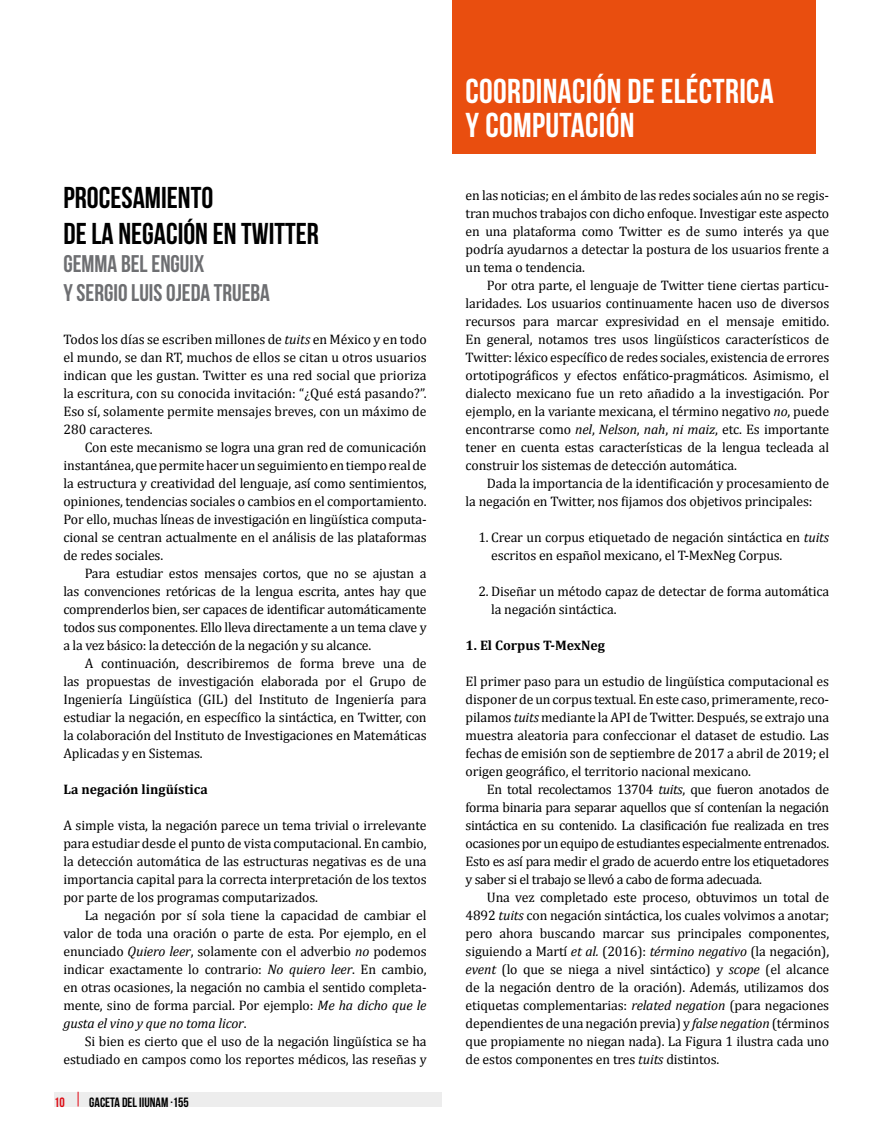
<style>
.page{position:relative;width:893px;height:1147px;background:#fff}
.page>*{position:absolute;margin:0;border:0;box-sizing:border-box;transform-origin:0 0}
.t1{font:700 34.5px/34.5px "Bebas Neue";letter-spacing:.01em;color:#fff}
.t2{font:700 30px/36px "Bebas Neue";color:#000}
.t3{font:700 24px/28.8px "Bebas Neue";color:#6e6f72}
.t4{font:13.8px/18px "Cambria";letter-spacing:-.01em;color:#000;text-align:justify}
.t5{font:700 13.8px "Cambria";color:#000}
.t6{font:700 13.5px "Bebas Neue";color:#000}
.t7{font:700 13.5px "Bebas Neue";color:#dc0c15}
.s1{font-style:italic}
</style>
<div class="page">
<svg style="left:54px;top:1091px;width:388px;height:15px;background:#eeeded"></svg>
<div style="left:453px;top:0;width:363px;height:153px;background:#e94e0f"></div>
<h2 class="t2" style="left:63px;top:179px;width:257px">PROCESAMIENTO<br>DE LA NEGACIÓN EN TWITTER</h2>
<h3 class="t3" style="left:63px;top:249px;width:208px">GEMMA BEL ENGUIX<br>Y SERGIO LUIS OJEDA TRUEBA</h3>
<p class="t4" style="left:63px;top:330px;width:365px">Todos los días se escriben millones de <span class="s1">tuits</span> en México y en todo el mundo, se dan RT, muchos de ellos se citan u otros usuarios indican que les gustan. Twitter es una red social que prioriza la escritura, con su conocida invitación: “¿Qué está pasando?”.<br>Eso sí, solamente permite mensajes breves, con un máximo de 280 caracteres.</p>
<p class="t4" style="left:63px;top:438px;width:365px;text-indent:21px">Con este mecanismo se logra una gran red de comunicación instantánea, que permite hacer un seguimiento en tiempo real de la estructura y creatividad del lenguaje, así como sentimientos, opiniones, tendencias sociales o cambios en el comportamiento.<br>Por ello, muchas líneas de investigación en lingüística computa&shy;cional se centran actualmente en el análisis de las plataformas de redes sociales.</p>
<p class="t4" style="left:63px;top:564px;width:365px;text-indent:21px">Para estudiar estos mensajes cortos, que no se ajustan a las convenciones retóricas de la lengua escrita, antes hay que comprenderlos bien, ser capaces de identificar automáticamente todos sus componentes. Ello lleva directamente a un tema clave y a la vez básico: la detección de la negación y su alcance.</p>
<p class="t4" style="left:63px;top:654px;width:365px;text-indent:21px">A continuación, describiremos de forma breve una de las propuestas de investigación elaborada por el Grupo de Ingeniería Lingüística (GIL) del Instituto de Ingeniería para estudiar la negación, en específico la sintáctica, en Twitter, con la colaboración del Instituto de Investigaciones en Matemáticas Aplicadas y en Sistemas.</p>
<p class="t5" style="left:63px;top:780px;width:146px">La negación lingüística</p>
<p class="t4" style="left:63px;top:816px;width:365px">A simple vista, la negación parece un tema trivial o irrelevante para estudiar desde el punto de vista computacional. En cambio, la detección automática de las estructuras negativas es de una importancia capital para la correcta interpretación de los textos por parte de los programas computarizados.</p>
<p class="t4" style="left:63px;top:906px;width:365px;text-indent:21px">La negación por sí sola tiene la capacidad de cambiar el valor de toda una oración o parte de esta. Por ejemplo, en el enunciado <span class="s1">Quiero leer</span>, solamente con el adverbio <span class="s1">no</span> podemos indicar exactamente lo contrario: <span class="s1">No quiero leer</span>. En cambio, en otras ocasiones, la negación no cambia el sentido completa&shy;mente, sino de forma parcial. Por ejemplo: <span class="s1">Me ha dicho que le gusta el vino y que no toma licor</span>.</p>
<p class="t4" style="left:63px;top:1032px;width:365px;text-align:right">Si bien es cierto que el uso de la negación lingüística se ha estudiado en campos como los reportes médicos, las reseñas y</p>
<p class="t7" style="left:54px;top:1094px;width:12px">10</p>
<p class="t6" style="left:89px;top:1094px;width:101px">GACETA DEL IIUNAM ·155</p>
<h1 class="t1" style="left:466px;top:73px;width:310px">COORDINACIÓN DE ELÉCTRICA<br>Y COMPUTACIÓN</h1>
<p class="t4" style="left:466px;top:186px;width:365px">en las noticias; en el ámbito de las redes sociales aún no se regis&shy;tran muchos trabajos con dicho enfoque. Investigar este aspecto en una plataforma como Twitter es de sumo interés ya que podría ayudarnos a detectar la postura de los usuarios frente a un tema o tendencia.</p>
<p class="t4" style="left:466px;top:276px;width:365px;text-indent:21px">Por otra parte, el lenguaje de Twitter tiene ciertas particu&shy;laridades. Los usuarios continuamente hacen uso de diversos recursos para marcar expresividad en el mensaje emitido.<br>En general, notamos tres usos lingüísticos característicos de Twitter: léxico específico de redes sociales, existencia de errores ortotipográficos y efectos enfático-pragmáticos. Asimismo, el dialecto mexicano fue un reto añadido a la investigación. Por ejemplo, en la variante mexicana, el término negativo <span class="s1">no</span>, puede encontrarse como <span class="s1">nel</span>, <span class="s1">Nelson</span>, <span class="s1">nah</span>, <span class="s1">ni maiz</span>, etc. Es importante tener en cuenta estas características de la lengua tecleada al construir los sistemas de detección automática.</p>
<p class="t4" style="left:466px;top:474px;width:365px;text-indent:21px">Dada la importancia de la identificación y procesamiento de la negación en Twitter, nos fijamos dos objetivos principales:</p>
<p class="t4" style="left:491px;top:528px;width:340px;text-indent:-13px">1. Crear un corpus etiquetado de negación sintáctica en <span class="s1">tuits </span>escritos en español mexicano, el T-MexNeg Corpus.</p>
<p class="t4" style="left:491px;top:582px;width:340px;text-indent:-13px">2. Diseñar un método capaz de detectar de forma automática la negación sintáctica.</p>
<p class="t5" style="left:466px;top:635px;width:141px">1. El Corpus T-MexNeg</p>
<p class="t4" style="left:466px;top:672px;width:365px">El primer paso para un estudio de lingüística computacional es disponer de un corpus textual. En este caso, primeramente, reco&shy;pilamos <span class="s1">tuits</span> mediante la API de Twitter. Después, se extrajo una muestra aleatoria para confeccionar el dataset de estudio. Las fechas de emisión son de septiembre de 2017 a abril de 2019; el origen geográfico, el territorio nacional mexicano.</p>
<p class="t4" style="left:466px;top:780px;width:365px;text-indent:21px">En total recolectamos 13704 <span class="s1">tuits</span>, que fueron anotados de forma binaria para separar aquellos que sí contenían la negación sintáctica en su contenido. La clasificación fue realizada en tres ocasiones por un equipo de estudiantes especialmente entrenados.<br>Esto es así para medir el grado de acuerdo entre los etiquetadores y saber si el trabajo se llevó a cabo de forma adecuada.</p>
<p class="t4" style="left:466px;top:888px;width:365px;text-indent:21px">Una vez completado este proceso, obtuvimos un total de 4892 <span class="s1">tuits</span> con negación sintáctica, los cuales volvimos a anotar; pero ahora buscando marcar sus principales componentes, siguiendo a Martí <span class="s1">et al.</span> (2016): <span class="s1">término negativo</span> (la negación), <span class="s1">event</span> (lo que se niega a nivel sintáctico) y <span class="s1">scope</span> (el alcance de la negación dentro de la oración). Además, utilizamos dos etiquetas complementarias: <span class="s1">related negation</span> (para negaciones dependientes de una negación previa) y <span class="s1">false negation</span> (términos que propiamente no niegan nada). La Figura 1 ilustra cada uno de estos componentes en tres <span class="s1">tuits</span> distintos.</p>
</div>
